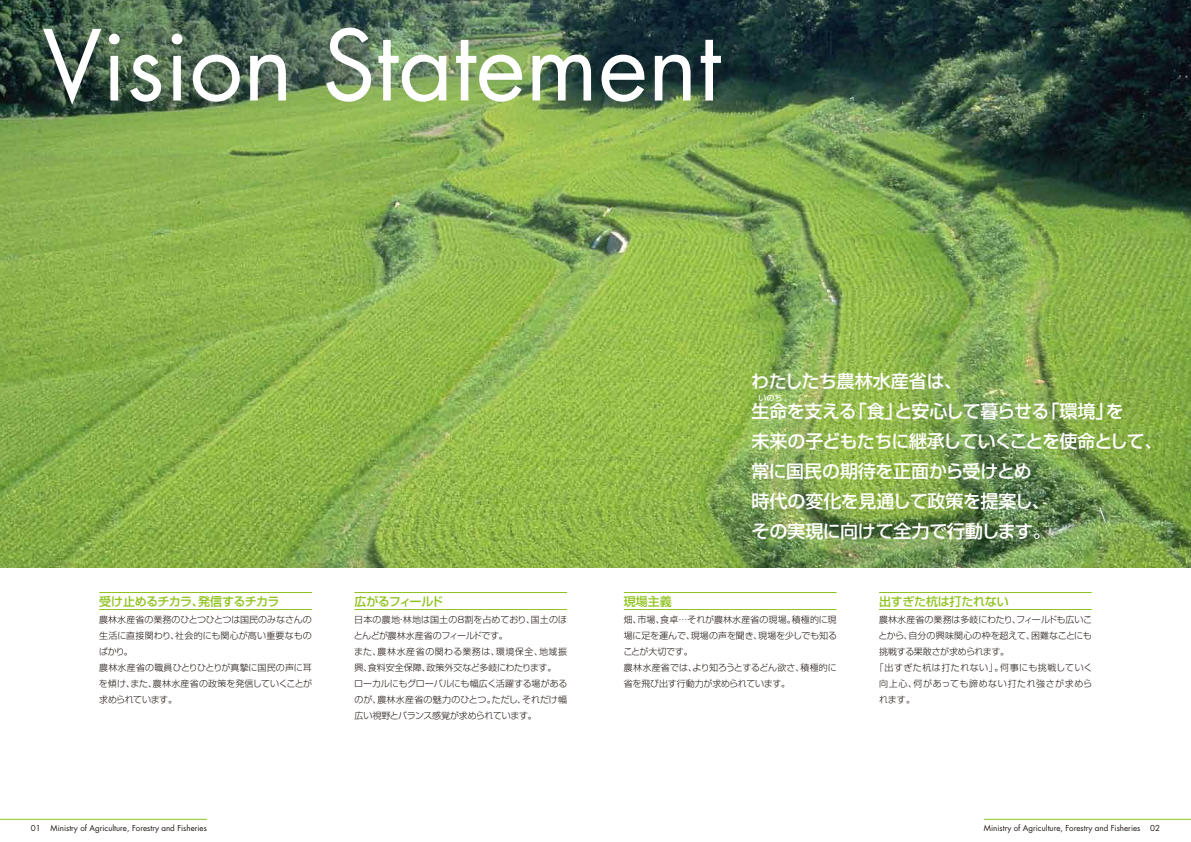
<style>
.page{position:relative;width:1191px;height:842px;background:#fff}
.page>*{position:absolute;margin:0;border:0;box-sizing:border-box;transform-origin:0 0}
.t1{font:95px "Futura";color:#fff}
.t2{font:500 18px/30px "Shin Go Pro";letter-spacing:-.03em;color:#fff}
.t3{font:500 12px "Shin Go Pro";letter-spacing:-.055em;color:#8fc31f}
.t4{font:500 12px "Shin Go Pro";letter-spacing:-.025em;color:#8fc31f}
.t5{font:500 12px "Shin Go Pro";letter-spacing:-.085em;color:#8fc31f}
.t6{font:300 9px/16px "Shin Go Pro";color:#221815}
.t7{font:300 9px "Shin Go Pro";letter-spacing:.055em;color:#221815}
.t8{font:300 9px "Shin Go Pro";letter-spacing:.065em;color:#221815}
.t9{font:300 9px "Shin Go Pro";letter-spacing:-.05em;color:#221815}
.t10{font:8px "Futura";color:#221815}
.t11{font:500 8px "Shin Go Pro";color:#fff}
</style>
<div class="page">
<img style="left:0;top:0;width:1191px;height:567px">
<hr style="left:0;top:819px;width:207px;height:1px;background:#8fc31f">
<hr style="left:984px;top:819px;width:207px;height:1px;background:#8fc31f">
<hr style="left:99px;top:592px;width:213px;height:1px;background:#8fc31f">
<hr style="left:99px;top:609px;width:213px;height:1px;background:#8fc31f">
<hr style="left:354px;top:592px;width:213px;height:1px;background:#8fc31f">
<hr style="left:354px;top:609px;width:213px;height:1px;background:#8fc31f">
<hr style="left:624px;top:592px;width:212px;height:1px;background:#8fc31f">
<hr style="left:624px;top:609px;width:212px;height:1px;background:#8fc31f">
<hr style="left:879px;top:592px;width:212px;height:1px;background:#8fc31f">
<hr style="left:879px;top:609px;width:212px;height:1px;background:#8fc31f">
<h1 class="t1" style="left:43px;top:0;width:679px">Vision Statement</h1>
<h2 class="t2" style="left:751px;top:364px;width:413px">わたしたち農林水産省は、<br>生命を支える「食」と安心して暮らせる「環境」を<br>未来の子どもたちに継承していくことを使命として、常に国民の期待を正面から受けとめ<br>時代の変化を見通して政策を提案し、<br>その実現に向けて全力で行動します。</h2>
<p class="t11" style="left:758px;top:391px;width:26px">いのち</p>
<h3 class="t3" style="left:99px;top:591px;width:182px">受け止めるチカラ、発信するチカラ</h3>
<p class="t6" style="left:99px;top:611px;width:215px">農林水産省の業務のひとつひとつは国民のみなさんの生活に直接関わり、社会的にも関心が高い重要なものばかり。<br>農林水産省の職員ひとりひとりが真摯に国民の声に耳を傾け、また、農林水産省の政策を発信していくことが求められています。</p>
<h3 class="t5" style="left:354px;top:591px;width:90px">広がるフィールド</h3>
<p class="t6" style="left:354px;top:611px;width:215px">日本の農地・林地は国土の８割を占めており、国土のほとんどが農林水産省のフィールドです。<br>また、農林水産省の関わる業務は、環境保全、地域振興、食料安全保障、政策外交など多岐にわたります。<br>ローカルにもグローバルにも幅広く活躍する場があるのが、農林水産省の魅力のひとつ。ただし、それだけ幅広い視野とバランス感覚が求められています。</p>
<h3 class="t4" style="left:624px;top:591px;width:49px">現場主義</h3>
<p class="t6" style="left:623px;top:611px;width:215px">畑、市場、食卓…それが農林水産省の現場。積極的に現場に足を運んで、現場の声を聞き、現場を少しでも知ることが大切です。<br>農林水産省では、より知ろうとするどん欲さ、積極的に省を飛び出す行動力が求められています。</p>
<h3 class="t4" style="left:879px;top:591px;width:131px">出すぎた杭は打たれない</h3>
<p class="t6" style="left:879px;top:611px;width:215px">農林水産省の業務は多岐にわたり、フィールドも広いこ</p>
<p class="t6" style="left:878px;top:627px;width:215px">とから、自分の興味関心の枠を超えて、困難なことにも</p>
<p class="t9" style="left:879px;top:644px;width:132px">挑戦する果敢さが求められます。</p>
<p class="t7" style="left:875px;top:660px;width:219px">「出すぎた杭は打たれない」。何事にも挑戦していく</p>
<p class="t8" style="left:879px;top:676px;width:215px">向上心、何があっても諦めない打たれ強さが求めら</p>
<p class="t6" style="left:879px;top:691px;width:38px">れます。</p>
<p class="t10" style="left:31px;top:822px;width:178px">01 Ministry of Agriculture, Forestry and Fisheries</p>
<p class="t10" style="left:984px;top:822px;width:178px">Ministry of Agriculture, Forestry and Fisheries 02</p>
</div>
